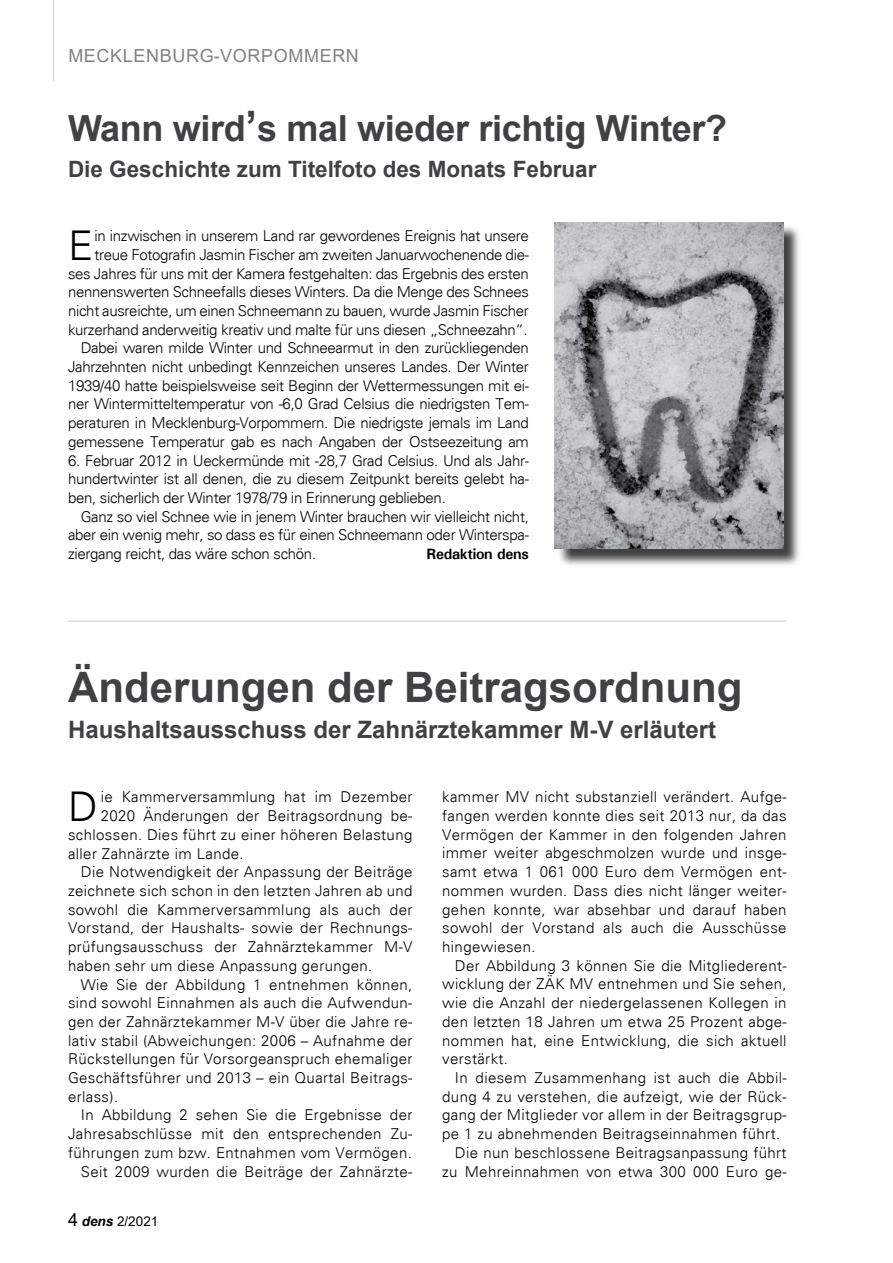
<style>
.page{position:relative;width:893px;height:1263px;background:#fff}
.page>*{position:absolute;margin:0;border:0;box-sizing:border-box;transform-origin:0 0}
.t1{font:700 42px "Arial";color:#414042}
.t2{font:300 41.1px "Univers";color:#000}
.t3{font:700 36px "Arial";letter-spacing:-.01em;color:#414042}
.t4{font:700 24px "Arial";color:#414042}
.t5{font:700 22.5px "Arial";color:#414042}
.t6{font:18px "Arial";letter-spacing:.035em;color:#808285}
.t7{font:300 15px/18.8px "Univers";letter-spacing:.025em;color:#000;text-align:justify}
.t8{font:300 15px/18.8px "Univers";letter-spacing:-.02em;color:#000;text-align:right}
.t9{font:700 15px "Univers";letter-spacing:-.02em;color:#000}
.t10{font:13.5px "Arial";color:#000}
.s1{font-size:42px}
.s2{font-size:18px}
.s3{font-weight:700;font-style:italic}
</style>
<div class="page">
<hr style="left:53px;top:0;width:1px;height:81px;background:#c9cacc">
<div style="left:557px;top:225px;width:245px;height:343px;background:#000;opacity:.75"></div>
<img style="left:554px;top:222px;width:229px;height:327px">
<hr style="left:68px;top:621px;width:719px;height:1px;background:#c9cacc">
<p class="t6" style="left:68px;top:43px;width:292px">MECKLENBURG-VORPOMMERN</p>
<h3 class="t3" style="left:68px;top:103px;width:661px">Wann wird<span class="s1">’</span>s mal wieder richtig Winter?</h3>
<h3 class="t5" style="left:68px;top:153px;width:530px">Die Geschichte zum Titelfoto des Monats Februar</h3>
<h2 class="t2" style="left:68px;top:221px;width:27px">E</h2>
<p class="t8" style="left:68px;top:226px;width:462px">in inzwischen in unserem Land rar gewordenes Ereignis hat unsere treue Fotografin Jasmin Fischer am zweiten Januarwochenende die&shy;ses Jahres für uns mit der Kamera festgehalten: das Ergebnis des ersten nennenswerten Schneefalls dieses Winters. Da die Menge des Schnees nicht ausreichte, um einen Schneemann zu bauen, wurde Jasmin Fischer kurzerhand anderweitig kreativ und malte für uns diesen „Schneezahn“.<br>Dabei waren milde Winter und Schneearmut in den zurückliegenden Jahrzehnten nicht unbedingt Kennzeichen unseres Landes. Der Winter 1939/40 hatte beispielsweise seit Beginn der Wettermessungen mit ei&shy;ner Wintermitteltemperatur von -6,0 Grad Celsius die niedrigsten Tem&shy;peraturen in Mecklenburg-Vorpommern. Die niedrigste jemals im Land gemessene Temperatur gab es nach Angaben der Ostseezeitung am</p>
<p class="t7" style="left:68px;top:451px;width:462px">6. Februar 2012 in Ueckermünde mit -28,7 Grad Celsius. Und als Jahr&shy;hundertwinter ist all denen, die zu diesem Zeitpunkt bereits gelebt ha&shy;ben, sicherlich der Winter 1978/79 in Erinnerung geblieben.</p>
<p class="t7" style="left:68px;top:507px;width:462px;text-indent:13px">Ganz so viel Schnee wie in jenem Winter brauchen wir vielleicht nicht, aber ein wenig mehr, so dass es für einen Schneemann oder Winterspa&shy;ziergang reicht, das wäre schon schön.</p>
<p class="t9" style="left:427px;top:545px;width:104px">Redaktion dens</p>
<h1 class="t1" style="left:68px;top:658px;width:676px">Änderungen der Beitragsordnung</h1>
<h3 class="t4" style="left:68px;top:713px;width:650px">Haushaltsausschuss der Zahnärztekammer M-V erläutert</h3>
<h2 class="t2" style="left:68px;top:782px;width:31px">D</h2>
<p class="t7" style="left:101px;top:788px;width:313px">ie Kammerversammlung hat im Dezember</p>
<p class="t7" style="left:101px;top:806px;width:313px">2020 Änderungen der Beitragsordnung be-</p>
<p class="t7" style="left:68px;top:825px;width:346px">schlossen. Dies führt zu einer höheren Belastung</p>
<p class="t7" style="left:68px;top:844px;width:177px">aller Zahnärzte im Lande.</p>
<p class="t7" style="left:81px;top:862px;width:333px">Die Notwendigkeit der Anpassung der Beiträge</p>
<p class="t7" style="left:68px;top:881px;width:346px">zeichnete sich schon in den letzten Jahren ab und</p>
<p class="t7" style="left:68px;top:900px;width:346px">sowohl die Kammerversammlung als auch der</p>
<p class="t7" style="left:68px;top:919px;width:346px">Vorstand, der Haushalts- sowie der Rechnungs-</p>
<p class="t7" style="left:68px;top:937px;width:346px">prüfungsausschuss der Zahnärztekammer M-V</p>
<p class="t7" style="left:68px;top:956px;width:306px">haben sehr um diese Anpassung gerungen.</p>
<p class="t7" style="left:81px;top:975px;width:333px">Wie Sie der Abbildung 1 entnehmen können,</p>
<p class="t7" style="left:68px;top:993px;width:346px">sind sowohl Einnahmen als auch die Aufwendun-</p>
<p class="t7" style="left:68px;top:1012px;width:346px">gen der Zahnärztekammer M-V über die Jahre re-</p>
<p class="t7" style="left:68px;top:1031px;width:346px">lativ stabil (Abweichungen: 2006 – Aufnahme der</p>
<p class="t7" style="left:68px;top:1050px;width:346px">Rückstellungen für Vorsorgeanspruch ehemaliger</p>
<p class="t7" style="left:68px;top:1068px;width:346px">Geschäftsführer und 2013 – ein Quartal Beitrags-</p>
<p class="t7" style="left:68px;top:1087px;width:52px">erlass).</p>
<p class="t7" style="left:81px;top:1106px;width:333px">In Abbildung 2 sehen Sie die Ergebnisse der</p>
<p class="t7" style="left:68px;top:1124px;width:346px">Jahresabschlüsse mit den entsprechenden Zu-</p>
<p class="t7" style="left:68px;top:1143px;width:345px">führungen zum bzw. Entnahmen vom Vermögen.</p>
<p class="t7" style="left:81px;top:1162px;width:333px">Seit 2009 wurden die Beiträge der Zahnärzte-</p>
<p class="t10" style="left:68px;top:1211px;width:92px"><span class="s2">4</span> <span class="s3">dens</span> 2/2021</p>
<p class="t7" style="left:442px;top:788px;width:346px">kammer MV nicht substanziell verändert. Aufge&shy;fangen werden konnte dies seit 2013 nur, da das Vermögen der Kammer in den folgenden Jahren immer weiter abgeschmolzen wurde und insge&shy;samt etwa 1 061 000 Euro dem Vermögen ent&shy;nommen wurden. Dass dies nicht länger weiter&shy;gehen konnte, war absehbar und darauf haben sowohl der Vorstand als auch die Ausschüsse hingewiesen.</p>
<p class="t7" style="left:442px;top:956px;width:346px;text-indent:13px">Der Abbildung 3 können Sie die Mitgliederent&shy;wicklung der ZÄK MV entnehmen und Sie sehen, wie die Anzahl der niedergelassenen Kollegen in den letzten 18 Jahren um etwa 25 Prozent abge&shy;nommen hat, eine Entwicklung, die sich aktuell verstärkt.</p>
<p class="t7" style="left:455px;top:1068px;width:333px">In diesem Zusammenhang ist auch die Abbil-</p>
<p class="t7" style="left:442px;top:1087px;width:346px">dung 4 zu verstehen, die aufzeigt, wie der Rück-</p>
<p class="t7" style="left:442px;top:1106px;width:346px">gang der Mitglieder vor allem in der Beitragsgrup-</p>
<p class="t7" style="left:442px;top:1124px;width:339px">pe 1 zu abnehmenden Beitragseinnahmen führt.</p>
<p class="t7" style="left:455px;top:1143px;width:333px">Die nun beschlossene Beitragsanpassung führt</p>
<p class="t7" style="left:442px;top:1162px;width:346px">zu Mehreinnahmen von etwa 300 000 Euro ge-</p>
</div>
